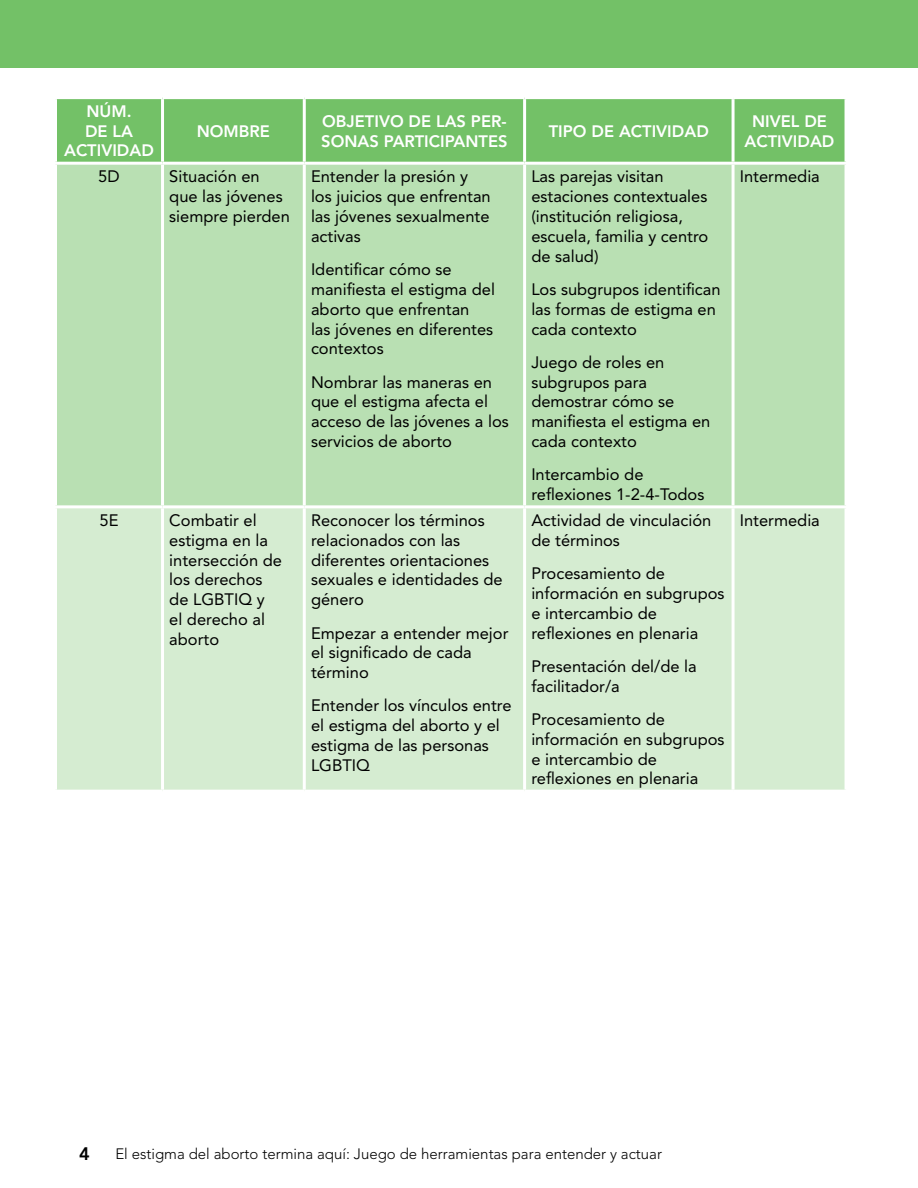
<style>
.page{position:relative;width:918px;height:1188px;background:#fff}
.page>*{position:absolute;margin:0;border:0;box-sizing:border-box;transform-origin:0 0}
.t1{font:800 18px "Avenir LT Std";color:#000}
.t2{font:16.5px/19.8px "Avenir LT Std";color:#000}
.t3{font:800 16.5px/19.8px "Avenir LT Std";color:#fff;text-align:center}
.t4{font:300 15px "Avenir LT Std";color:#000}
</style>
<div class="page">
<div style="left:57px;top:99px;width:788px;height:63px;background:#73c167"></div>
<div style="left:57px;top:165px;width:788px;height:340px;background:#b9e0b3"></div>
<div style="left:57px;top:508px;width:788px;height:282px;background:#d5ecd1"></div>
<hr style="left:161px;top:99px;width:3px;height:63px;background:#fff">
<hr style="left:303px;top:99px;width:3px;height:63px;background:#fff">
<hr style="left:523px;top:99px;width:3px;height:63px;background:#fff">
<hr style="left:732px;top:99px;width:3px;height:63px;background:#fff">
<hr style="left:161px;top:165px;width:3px;height:340px;background:#fff">
<hr style="left:303px;top:165px;width:3px;height:340px;background:#fff">
<hr style="left:523px;top:165px;width:3px;height:340px;background:#fff">
<hr style="left:732px;top:165px;width:3px;height:340px;background:#fff">
<hr style="left:161px;top:508px;width:3px;height:282px;background:#fff">
<hr style="left:303px;top:508px;width:3px;height:282px;background:#fff">
<hr style="left:523px;top:508px;width:3px;height:282px;background:#fff">
<hr style="left:732px;top:508px;width:3px;height:282px;background:#fff">
<div style="left:0;top:0;width:918px;height:68px;background:#73c167"></div>
<p class="t3" style="left:64px;top:101px;width:91px">NÚM.<br>DE LA<br>ACTIVIDAD</p>
<p class="t3" style="left:197px;top:121px;width:75px">NOMBRE</p>
<p class="t3" style="left:321px;top:111px;width:188px;text-align:left">OBJETIVO DE LAS PER-<br>SONAS PARTICIPANTES</p>
<p class="t3" style="left:549px;top:121px;width:162px">TIPO DE ACTIVIDAD</p>
<p class="t3" style="left:745px;top:111px;width:91px">NIVEL DE<br>ACTIVIDAD</p>
<p class="t2" style="left:98px;top:167px;width:23px">5D</p>
<p class="t2" style="left:169px;top:167px;width:122px">Situación en que las jóvenes siempre pierden</p>
<p class="t2" style="left:311px;top:167px;width:181px">Entender la presión y los juicios que enfrentan las jóvenes sexualmente activas</p>
<p class="t2" style="left:311px;top:260px;width:185px">Identificar cómo se manifiesta el estigma del aborto que enfrentan<br>las jóvenes en diferentes contextos</p>
<p class="t2" style="left:311px;top:372px;width:199px">Nombrar las maneras en que el estigma afecta el acceso de las jóvenes a los servicios de aborto</p>
<p class="t2" style="left:100px;top:511px;width:20px">5E</p>
<p class="t2" style="left:169px;top:511px;width:114px">Combatir el estigma en la intersección de los derechos de LGBTIQ y<br>el derecho al aborto</p>
<p class="t2" style="left:311px;top:511px;width:193px">Reconocer los términos relacionados con las diferentes orientaciones sexuales e identidades de género</p>
<p class="t2" style="left:311px;top:623px;width:199px">Empezar a entender mejor el significado de cada término</p>
<p class="t2" style="left:311px;top:696px;width:202px">Entender los vínculos entre el estigma del aborto y el estigma de las personas<br>LGBTIQ</p>
<p class="t2" style="left:531px;top:167px;width:179px">Las parejas visitan estaciones contextuales (institución religiosa, escuela, familia y centro de salud)</p>
<p class="t2" style="left:531px;top:279px;width:191px">Los subgrupos identifican las formas de estigma en cada contexto</p>
<p class="t2" style="left:531px;top:352px;width:181px">Juego de roles en subgrupos para demostrar cómo se manifiesta el estigma en cada contexto</p>
<p class="t2" style="left:531px;top:465px;width:175px">Intercambio de reflexiones 1-2-4-Todos</p>
<p class="t2" style="left:531px;top:511px;width:182px">Actividad de vinculación de términos</p>
<p class="t2" style="left:531px;top:564px;width:195px">Procesamiento de información en subgrupos e intercambio de reflexiones en plenaria</p>
<p class="t2" style="left:531px;top:656px;width:167px">Presentación del/de la facilitador/a</p>
<p class="t2" style="left:531px;top:709px;width:195px">Procesamiento de información en subgrupos e intercambio de reflexiones en plenaria</p>
<p class="t2" style="left:740px;top:167px;width:82px">Intermedia</p>
<p class="t2" style="left:740px;top:511px;width:82px">Intermedia</p>
<p class="t1" style="left:79px;top:1143px;width:12px">4</p>
<p class="t4" style="left:115px;top:1145px;width:548px">El estigma del aborto termina aquí: Juego de herramientas para entender y actuar</p>
</div>
